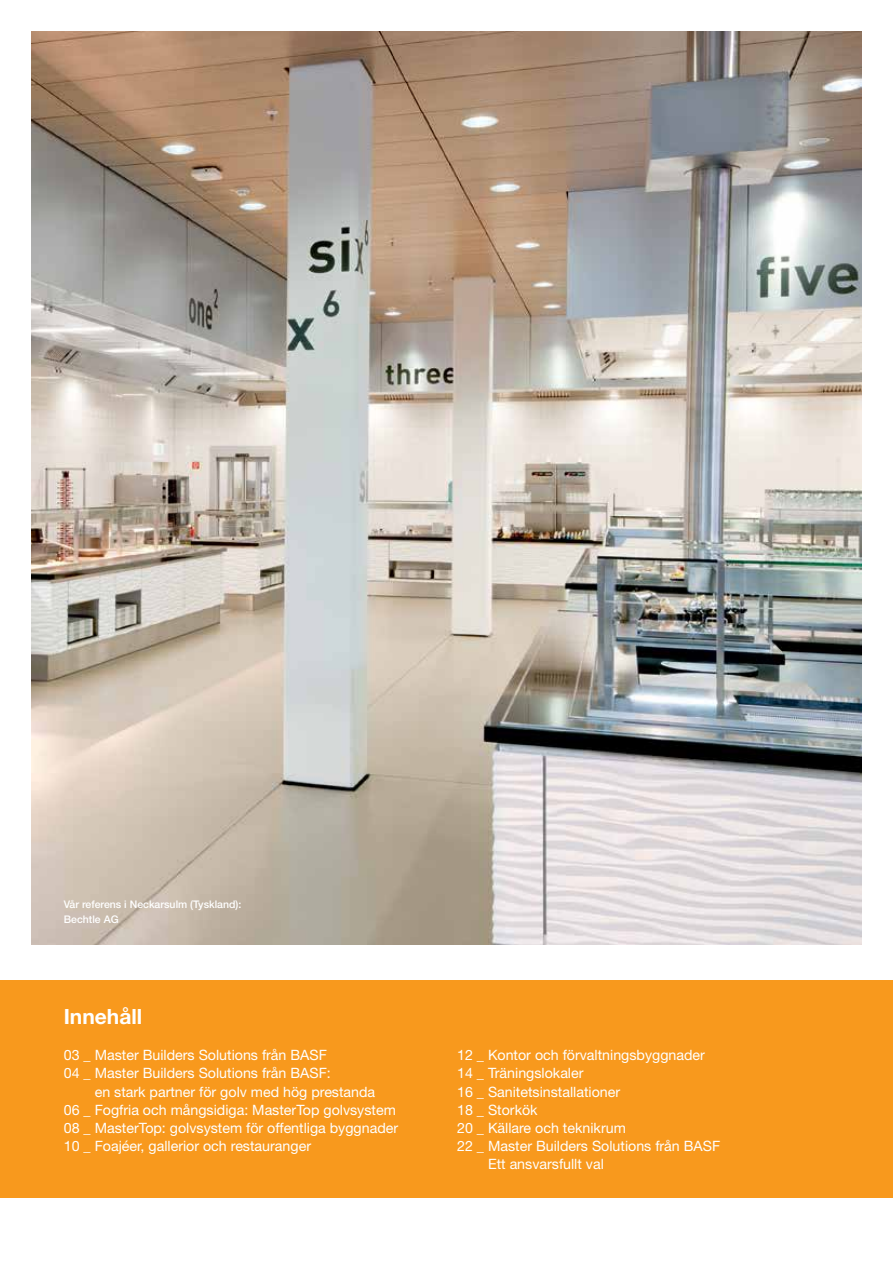
<style>
.page{position:relative;width:893px;height:1263px;background:#fff}
.page>*{position:absolute;margin:0;border:0;box-sizing:border-box;transform-origin:0 0}
.t1{font:700 21px "Helvetica Neue LT Pro";color:#fff}
.t2{font:14.25px "Helvetica Neue LT Pro";color:#fff}
.t3{font:500 10.5px/15px "Helvetica Neue LT Pro";color:#fff}
</style>
<div class="page">
<img style="left:32px;top:32px;width:829px;height:912px">
<div style="left:0;top:980px;width:893px;height:218px;background:#f8991d"></div>
<p class="t3" style="left:64px;top:897px;width:179px">Vår referens i Neckarsulm (Tyskland):<br>Bechtle AG</p>
<h1 class="t1" style="left:64px;top:1003px;width:80px">Innehåll</h1>
<p class="t2" style="left:64px;top:1046px;width:265px">03 _ Master Builders Solutions från BASF</p>
<p class="t2" style="left:64px;top:1064px;width:269px">04 _ Master Builders Solutions från BASF:</p>
<p class="t2" style="left:95px;top:1083px;width:282px">en stark partner för golv med hög prestanda</p>
<p class="t2" style="left:64px;top:1101px;width:334px">06 _ Fogfria och mångsidiga: MasterTop golvsystem</p>
<p class="t2" style="left:64px;top:1119px;width:336px">08 _ MasterTop: golvsystem för offentliga byggnader</p>
<p class="t2" style="left:64px;top:1137px;width:249px">10 _ Foajéer, gallerior och restauranger</p>
<p class="t2" style="left:457px;top:1046px;width:249px">12 _ Kontor och förvaltningsbyggnader</p>
<p class="t2" style="left:457px;top:1064px;width:128px">14 _ Träningslokaler</p>
<p class="t2" style="left:457px;top:1083px;width:165px">16 _ Sanitetsinstallationer</p>
<p class="t2" style="left:457px;top:1101px;width:82px">18 _ Storkök</p>
<p class="t2" style="left:457px;top:1119px;width:170px">20 _ Källare och teknikrum</p>
<p class="t2" style="left:457px;top:1137px;width:265px">22 _ Master Builders Solutions från BASF</p>
<p class="t2" style="left:488px;top:1155px;width:117px">Ett ansvarsfullt val</p>
</div>
